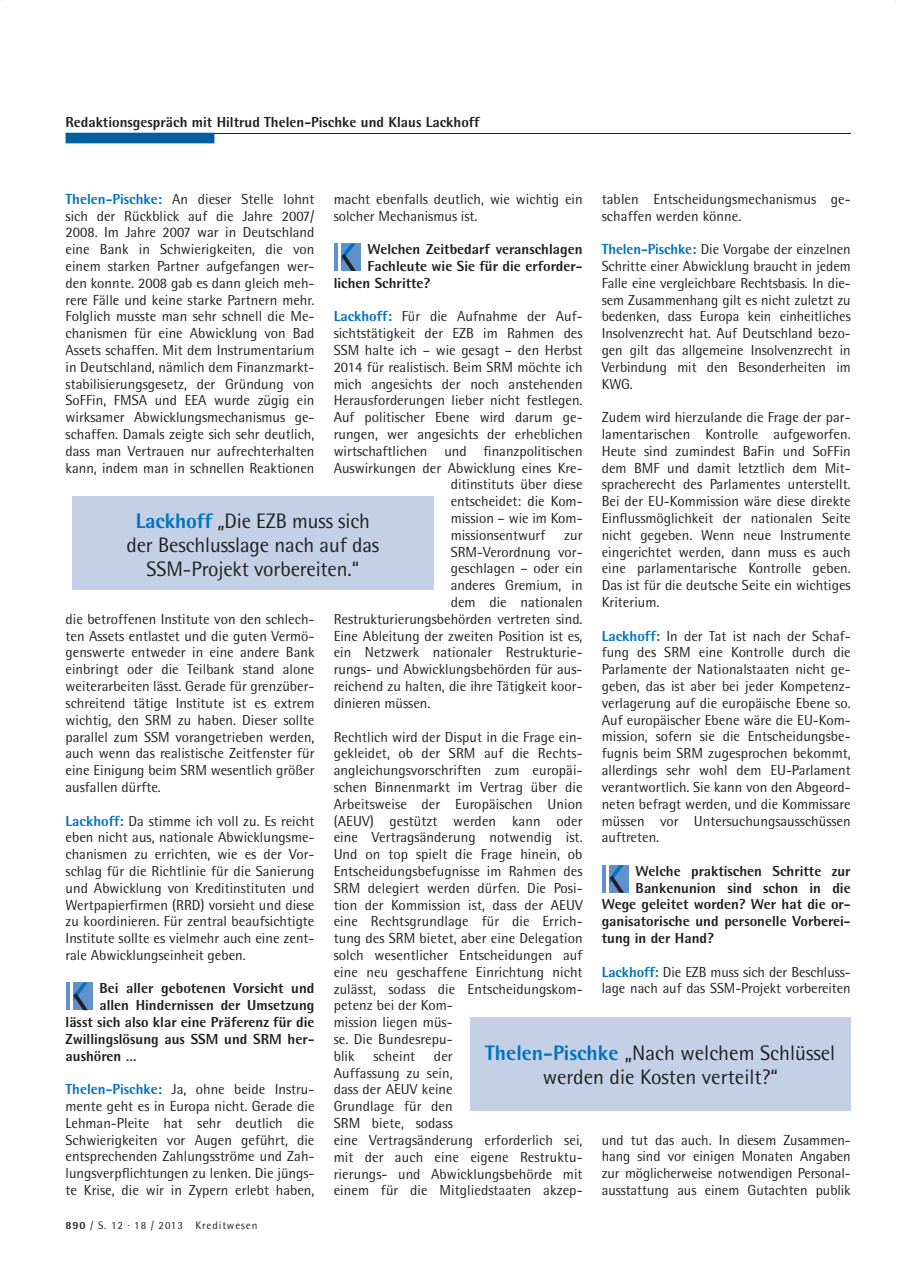
<style>
.page{position:relative;width:898px;height:1275px;background:#fff}
.page>*{position:absolute;margin:0;border:0;box-sizing:border-box;transform-origin:0 0}
.t1{font:21px/24px "Rotis Semi Sans";letter-spacing:-.005em;color:#231f20;text-align:center}
.t2{font:14.55px/16.8px "Rotis Semi Sans";color:#231f20;text-align:justify}
.t3{font:800 14.55px "Rotis Semi Sans";color:#231f20}
.t4{font:10.95px "Rotis Semi Sans";letter-spacing:.08em;color:#231f20}
.s1{font-weight:800;color:#0073bc}
.s2{font-weight:800}
</style>
<div class="page">
<hr style="left:214px;top:133px;width:636px;height:1px;background:#231f20">
<svg style="left:65px;top:133px;width:149px;height:10px"></svg>
<div style="left:73px;top:983px;width:20px;height:27px;background:#6091cc"></div>
<hr style="left:66px;top:983px;width:3px;height:27px;background:#6091cc">
<svg style="left:73px;top:983px;width:15px;height:27px"></svg>
<div style="left:341px;top:243px;width:20px;height:28px;background:#6091cc"></div>
<svg style="left:334px;top:243px;width:3px;height:28px"></svg>
<svg style="left:341px;top:243px;width:15px;height:28px"></svg>
<div style="left:609px;top:865px;width:20px;height:27px;background:#6091cc"></div>
<svg style="left:602px;top:865px;width:3px;height:27px"></svg>
<svg style="left:609px;top:865px;width:14px;height:28px"></svg>
<div style="left:72px;top:496px;width:361px;height:94px;background:#c4d0e5"></div>
<div style="left:469px;top:1017px;width:381px;height:94px;background:#c4d0e5"></div>
<p class="t3" style="left:65px;top:113px;width:415px">Redaktionsgespräch mit Hiltrud Thelen-Pischke und Klaus Lackhoff</p>
<p class="t2" style="left:66px;top:190px;width:250px"><span class="s1">Thelen-Pischke:</span> An dieser Stelle lohnt sich der Rückblick auf die Jahre 2007/ 2008. Im Jahre 2007 war in Deutschland eine Bank in Schwierigkeiten, die von einem starken Partner aufgefangen wer&shy;den konnte. 2008 gab es dann gleich meh&shy;rere Fälle und keine starke Partnern mehr.<br>Folglich musste man sehr schnell die Me&shy;chanismen für eine Abwicklung von Bad Assets schaffen. Mit dem Instrumentarium in Deutschland, nämlich dem Finanzmarkt&shy;stabilisierungsgesetz, der Gründung von SoFFin, FMSA und EEA wurde zügig ein wirksamer Abwicklungsmechanismus ge&shy;schaffen. Damals zeigte sich sehr deutlich, dass man Vertrauen nur aufrechterhalten kann, indem man in schnellen Reaktionen</p>
<p class="t2" style="left:333px;top:190px;width:250px">macht ebenfalls deutlich, wie wichtig ein solcher Mechanismus ist.</p>
<p class="t3" style="left:367px;top:240px;width:216px">Welchen Zeitbedarf veranschlagen</p>
<p class="t3" style="left:367px;top:257px;width:216px">Fachleute wie Sie für die erforder-</p>
<p class="t3" style="left:333px;top:274px;width:98px">lichen Schritte?</p>
<p class="t2" style="left:333px;top:308px;width:250px"><span class="s1">Lackhoff:</span> Für die Aufnahme der Auf-</p>
<p class="t2" style="left:333px;top:325px;width:250px">sichts tätigkeit der EZB im Rahmen des</p>
<p class="t2" style="left:333px;top:341px;width:250px">SSM halte ich – wie gesagt – den Herbst</p>
<p class="t2" style="left:333px;top:358px;width:250px">2014 für realistisch. Beim SRM möchte ich</p>
<p class="t2" style="left:333px;top:375px;width:250px">mich angesichts der noch anstehenden</p>
<p class="t2" style="left:333px;top:392px;width:250px">Herausforderungen lieber nicht festlegen.</p>
<p class="t2" style="left:333px;top:409px;width:250px">Auf politischer Ebene wird darum ge-</p>
<p class="t2" style="left:333px;top:426px;width:250px">rungen, wer angesichts der erheblichen</p>
<p class="t2" style="left:333px;top:442px;width:250px">wirtschaftlichen und finanzpolitischen</p>
<p class="t2" style="left:333px;top:459px;width:250px">Auswirkungen der Abwicklung eines Kre-</p>
<p class="t2" style="left:450px;top:476px;width:133px">ditinstituts über diese</p>
<p class="t2" style="left:450px;top:493px;width:133px">entscheidet: die Kom-</p>
<p class="t2" style="left:450px;top:510px;width:133px">mission – wie im Kom-</p>
<p class="t2" style="left:450px;top:526px;width:96px">missionsentwurf</p>
<p class="t2" style="left:564px;top:526px;width:20px">zur</p>
<p class="t2" style="left:450px;top:543px;width:133px">SRM-Verordnung vor-</p>
<p class="t2" style="left:450px;top:560px;width:133px">geschlagen – oder ein</p>
<p class="t2" style="left:450px;top:577px;width:133px">anderes Gremium, in</p>
<p class="t2" style="left:450px;top:594px;width:133px">dem die nationalen</p>
<p class="t2" style="left:333px;top:610px;width:250px">Restrukturierungsbehörden vertreten sind.</p>
<p class="t2" style="left:333px;top:627px;width:250px">Eine Ableitung der zweiten Position ist es,</p>
<p class="t2" style="left:333px;top:644px;width:250px">ein Netzwerk nationaler Restrukturie-</p>
<p class="t2" style="left:333px;top:661px;width:250px">rungs- und Abwicklungsbehörden für aus-</p>
<p class="t2" style="left:333px;top:678px;width:250px">reichend zu halten, die ihre Tätigkeit koor-</p>
<p class="t2" style="left:333px;top:694px;width:98px">dinieren müssen.</p>
<p class="t2" style="left:333px;top:728px;width:250px;text-align:left">Rechtlich wird der Disput in die Frage ein&shy;gekleidet, ob der SRM auf die Rechts&shy;angleichungsvorschriften zum europäi&shy;schen Binnenmarkt im Vertrag über die Arbeitsweise der Europäischen Union (AEUV) gestützt werden kann oder eine Vertragsänderung notwendig ist.<br>Und on top spielt die Frage hinein, ob Entscheidungsbefugnisse im Rahmen des SRM delegiert werden dürfen. Die Posi&shy;tion der Kommission ist, dass der AEUV eine Rechtsgrundlage für die Errich&shy;tung des SRM bietet, aber eine Delegation solch wesentlicher Entscheidungen auf eine neu geschaffene Einrichtung nicht zulässt, sodass die Entscheidungskom&shy;petenz bei der Kom-<br>mission liegen müs-<br>se. Die Bundesrepu-<br>blik</p>
<p class="t2" style="left:601px;top:191px;width:250px">tablen Entscheidungsmechanismus ge&shy;schaffen werden könne.</p>
<p class="t2" style="left:601px;top:241px;width:250px"><span class="s1">Thelen-Pischke:</span> Die Vorgabe der einzelnen Schritte einer Abwicklung braucht in jedem Falle eine vergleichbare Rechtsbasis. In die&shy;sem Zusammenhang gilt es nicht zuletzt zu bedenken, dass Europa kein einheitliches Insolvenzrecht hat. Auf Deutschland bezo&shy;gen gilt das allgemeine Insolvenzrecht in Verbindung mit den Besonderheiten im KWG.</p>
<p class="t2" style="left:601px;top:409px;width:250px">Zudem wird hierzulande die Frage der par&shy;lamentarischen Kontrolle aufgeworfen.<br>Heute sind zumindest BaFin und SoFFin dem BMF und damit letztlich dem Mit&shy;spracherecht des Parlamentes unterstellt.<br>Bei der EU-Kommission wäre diese direkte Einflussmöglichkeit der nationalen Seite nicht gegeben. Wenn neue Instrumente eingerichtet werden, dann muss es auch eine parlamentarische Kontrolle geben.<br>Das ist für die deutsche Seite ein wichtiges Kriterium.</p>
<p class="t2" style="left:601px;top:627px;width:250px"><span class="s1">Lackhoff:</span> In der Tat ist nach der Schaf&shy;fung des SRM eine Kontrolle durch die Parlamente der Nationalstaaten nicht ge&shy;geben, das ist aber bei jeder Kompetenz&shy;verlagerung auf die europäische Ebene so.<br>Auf europäischer Ebene wäre die EU-Kom&shy;mission, sofern sie die Entscheidungsbe&shy;fugnis beim SRM zugesprochen bekommt, allerdings sehr wohl dem EU-Parlament verantwortlich. Sie kann von den Abgeord&shy;neten befragt werden, und die Kommissare müssen vor Untersuchungsausschüssen auftreten.</p>
<p class="t3" style="left:635px;top:862px;width:216px">Welche praktischen Schritte zur</p>
<p class="t3" style="left:635px;top:878px;width:216px">Bankenunion sind schon in die</p>
<p class="t3" style="left:601px;top:895px;width:250px">Wege geleitet worden? Wer hat die or-</p>
<p class="t3" style="left:601px;top:912px;width:250px">ganisatorische und personelle Vorberei-</p>
<p class="t3" style="left:601px;top:929px;width:113px">tung in der Hand?</p>
<p class="t2" style="left:601px;top:963px;width:250px"><span class="s1">Lackhoff:</span> Die EZB muss sich der Beschluss&shy;lage nach auf das SSM-Projekt vorbereiten</p>
<h1 class="t1" style="left:126px;top:508px;width:254px"><span class="s1">Lackhoff</span> „Die EZB muss sich der Beschlusslage nach auf das<br>SSM-Projekt vorbereiten.“</h1>
<p class="t2" style="left:66px;top:610px;width:250px">die betroffenen Institute von den schlech&shy;ten Assets entlastet und die guten Vermö&shy;genswerte entweder in eine andere Bank einbringt oder die Teilbank stand alone weiterarbeiten lässt. Gerade für grenzüber&shy;schreitend tätige Institute ist es extrem wichtig, den SRM zu haben. Dieser sollte parallel zum SSM vorangetrieben werden, auch wenn das realistische Zeitfenster für eine Einigung beim SRM wesentlich größer ausfallen dürfte.</p>
<p class="t2" style="left:66px;top:812px;width:250px"><span class="s1">Lackhoff:</span> Da stimme ich voll zu. Es reicht eben nicht aus, nationale Abwicklungsme&shy;chanismen zu errichten, wie es der Vor&shy;schlag für die Richtlinie für die Sanierung und Abwicklung von Kreditinstituten und Wertpapierfirmen (RRD) vorsieht und diese zu koordinieren. Für zentral beaufsichtigte Institute sollte es vielmehr auch eine zent&shy;rale Abwicklungseinheit geben.</p>
<p class="t3" style="left:99px;top:979px;width:216px">Bei aller gebotenen Vorsicht und</p>
<p class="t3" style="left:99px;top:996px;width:216px">allen Hindernissen der Umsetzung</p>
<p class="t3" style="left:66px;top:1013px;width:250px">lässt sich also klar eine Präferenz für die</p>
<p class="t3" style="left:66px;top:1030px;width:250px">Zwillingslösung aus SSM und SRM her-</p>
<p class="t3" style="left:66px;top:1046px;width:72px">aushören …</p>
<p class="t2" style="left:66px;top:1081px;width:250px"><span class="s1">Thelen-Pischke:</span> Ja, ohne beide Instru&shy;mente geht es in Europa nicht. Gerade die Lehman-Pleite hat sehr deutlich die Schwierigkeiten vor Augen geführt, die entsprechenden Zahlungsströme und Zah&shy;lungsverpflichtungen zu lenken. Die jüngs&shy;te Krise, die wir in Zypern erlebt haben,</p>
<h1 class="t1" style="left:485px;top:1041px;width:351px"><span class="s1">Thelen-Pischke</span> „Nach welchem Schlüssel werden die Kosten verteilt?“</h1>
<p class="t2" style="left:333px;top:1047px;width:250px;text-align:left;text-indent:100px">der<br>Auffassung zu sein,<br>dass der AEUV keine<br>Grundlage für den<br>SRM biete, sodass<br>eine Vertragsänderung erforderlich sei, mit der auch eine eigene Restruktu&shy;rierungs- und Abwicklungsbehörde mit einem für die Mitgliedstaaten akzep -</p>
<p class="t2" style="left:373px;top:1047px;width:43px">scheint</p>
<p class="t2" style="left:601px;top:1131px;width:250px">und tut das auch. In diesem Zusammen&shy;hang sind vor einigen Monaten Angaben zur möglicherweise notwendigen Personal&shy;ausstattung aus einem Gutachten publik</p>
<p class="t4" style="left:65px;top:1218px;width:193px"><span class="s2">890</span> / S. 12 · 18 / 2013 Kreditwesen</p>
</div>
